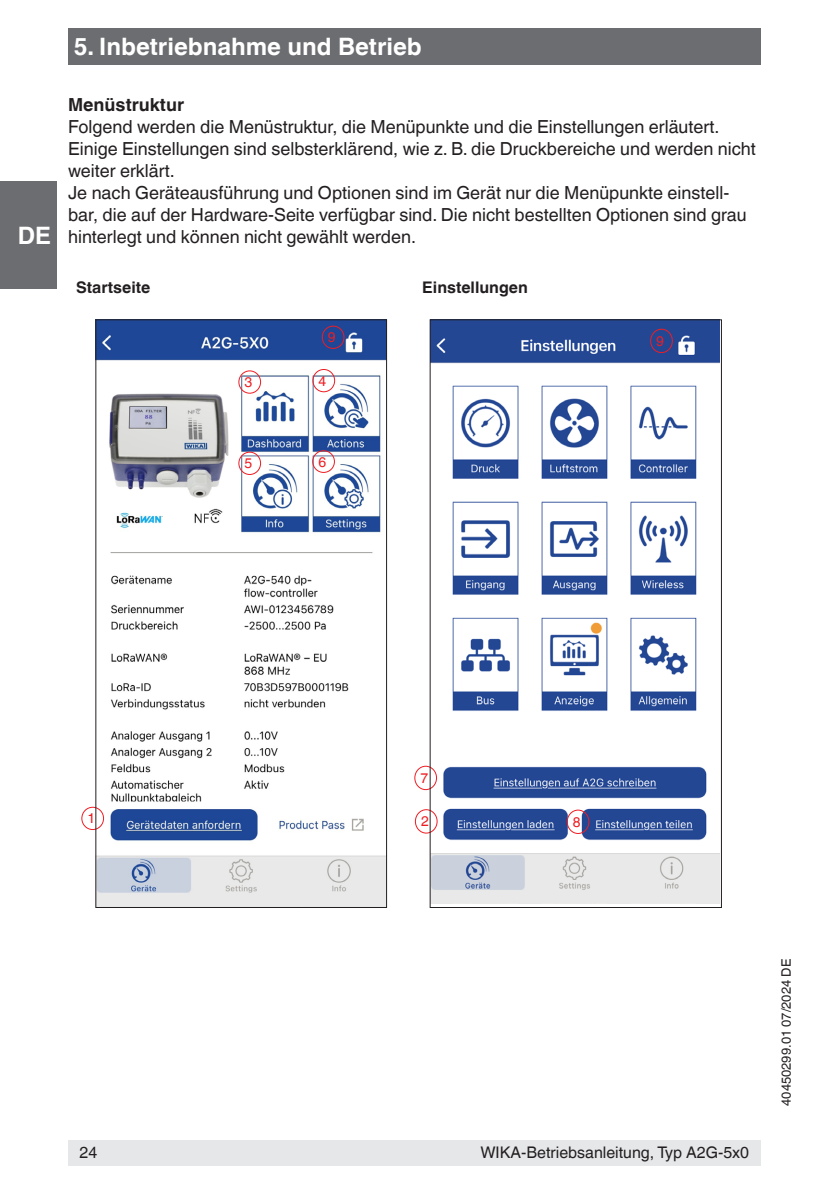
<style>
.page{position:relative;width:840px;height:1191px;background:#fff}
.page>*{position:absolute;margin:0;border:0;box-sizing:border-box;transform-origin:0 0}
.t1{font:700 24px "Helvetica World";color:#fff}
.t2{font:18px/22px "Helvetica World";color:#231f20}
.t3{font:700 18px "Helvetica World";color:#231f20}
.t4{font:16px "Helvetica World";color:#231f20}
.t5{font:700 16px "Helvetica World";color:#231f20}
.t6{font:14px "Helvetica World";color:#ee1d23}
.t7{font:13px "Helvetica World";color:#231f20}
</style>
<div class="page">
<div style="left:68px;top:28px;width:692px;height:37px;background:#6c6d70"></div>
<div style="left:0;top:181px;width:57px;height:108px;background:#6c6d70"></div>
<div style="left:68px;top:1140px;width:692px;height:25px;background:#e6e7e9"></div>
<img style="left:97px;top:321px;width:288px;height:585px">
<img style="left:431px;top:321px;width:288px;height:583px">
<div style="left:566px;top:809px;width:23px;height:25px;border:1px solid #ee1d23;border-radius:50%"></div>
<div style="left:649px;top:329px;width:23px;height:24px;border:1px solid #ee1d23;border-radius:50%"></div>
<div style="left:414px;top:809px;width:23px;height:24px;border:1px solid #ee1d23;border-radius:50%"></div>
<div style="left:414px;top:765px;width:23px;height:25px;border:1px solid #ee1d23;border-radius:50%"></div>
<div style="left:238px;top:370px;width:23px;height:24px;border:1px solid #ee1d23;border-radius:50%"></div>
<div style="left:312px;top:369px;width:23px;height:23px;border:1px solid #ee1d23;border-radius:50%"></div>
<div style="left:312px;top:450px;width:23px;height:23px;border:1px solid #ee1d23;border-radius:50%"></div>
<div style="left:321px;top:326px;width:23px;height:23px;border:1px solid #ee1d23;border-radius:50%"></div>
<div style="left:238px;top:452px;width:23px;height:23px;border:1px solid #ee1d23;border-radius:50%"></div>
<div style="left:81px;top:806px;width:23px;height:24px;border:1px solid #ee1d23;border-radius:50%"></div>
<div style="left:95px;top:319px;width:292px;height:589px;border:1px solid #231f20"></div>
<div style="left:429px;top:319px;width:292px;height:589px;border:1px solid #231f20"></div>
<h1 class="t1" style="left:18px;top:222px;width:35px">DE</h1>
<h1 class="t1" style="left:74px;top:33px;width:349px">5. Inbetriebnahme und Betrieb</h1>
<p class="t3" style="left:68px;top:94px;width:117px">Menüstruktur</p>
<p class="t2" style="left:68px;top:116px;width:689px">Folgend werden die Menüstruktur, die Menüpunkte und die Einstellungen erläutert.<br>Einige Einstellungen sind selbsterklärend, wie z. B. die Druckbereiche und werden nicht weiter erklärt.<br>Je nach Geräteausführung und Optionen sind im Gerät nur die Menüpunkte einstell&shy;bar, die auf der Hardware-Seite verfügbar sind. Die nicht bestellten Optionen sind grau hinterlegt und können nicht gewählt werden.</p>
<p class="t5" style="left:76px;top:278px;width:76px">Startseite</p>
<p class="t5" style="left:422px;top:278px;width:107px">Einstellungen</p>
<p class="t6" style="left:328px;top:329px;width:9px">9</p>
<p class="t6" style="left:244px;top:374px;width:9px">3</p>
<p class="t6" style="left:318px;top:372px;width:9px">4</p>
<p class="t6" style="left:656px;top:333px;width:9px">9</p>
<p class="t6" style="left:244px;top:455px;width:9px">5</p>
<p class="t6" style="left:318px;top:453px;width:9px">6</p>
<p class="t6" style="left:87px;top:810px;width:9px">1</p>
<p class="t6" style="left:420px;top:770px;width:9px">7</p>
<p class="t6" style="left:421px;top:813px;width:9px">2</p>
<p class="t6" style="left:572px;top:813px;width:9px">8</p>
<p class="t4" style="left:79px;top:1143px;width:19px">24</p>
<p class="t4" style="left:480px;top:1143px;width:270px">WIKA-Betriebsanleitung, Typ A2G-5x0</p>
<p class="t7" style="left:778px;top:1106px;width:149px;rotate:-90deg">40450299.01 07/2024 DE</p>
</div>
